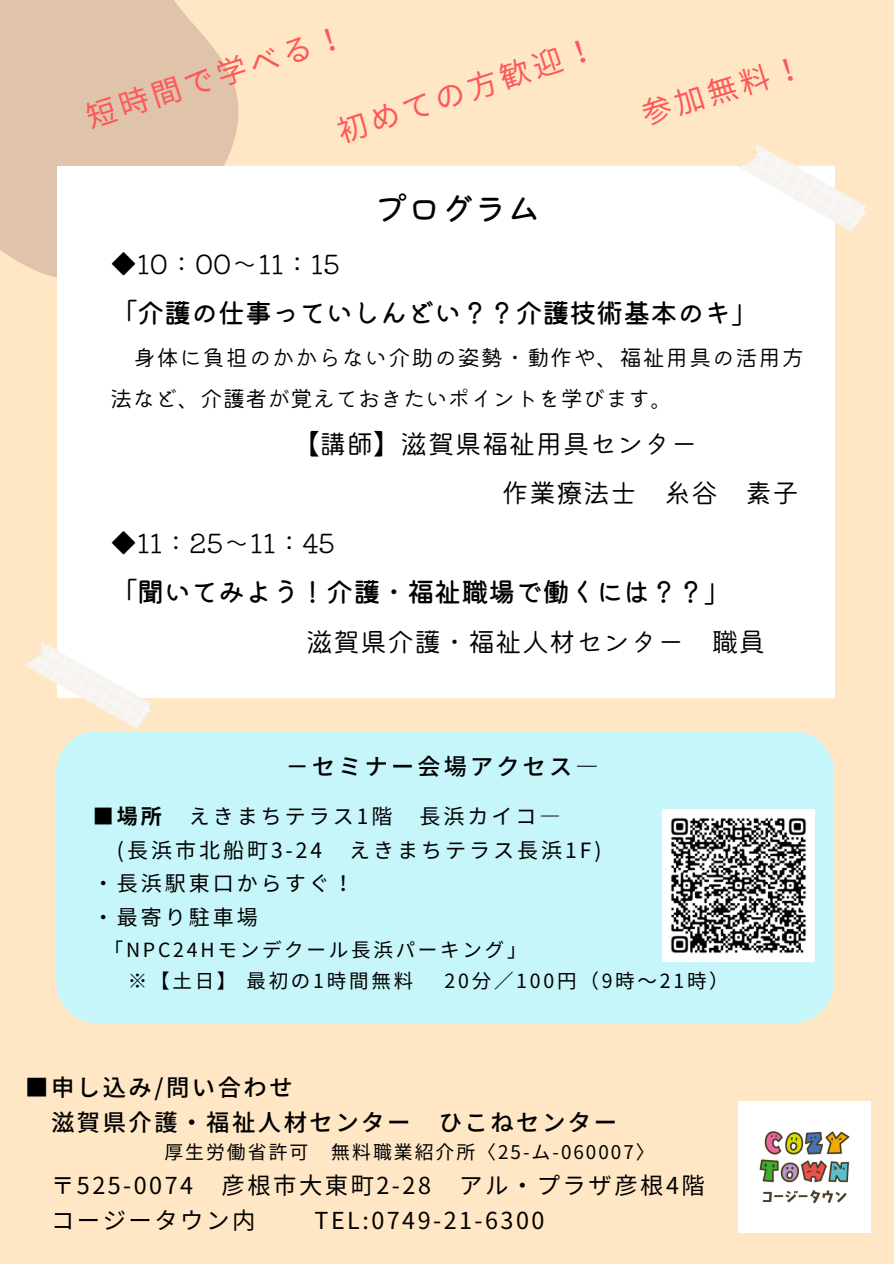
<style>
.page{position:relative;width:894px;height:1264px;background:#fff}
.page>*{position:absolute;margin:0;border:0;box-sizing:border-box;transform-origin:0 0}
.t1{font:33px "Mamelon 5 Hi Regular";color:#000}
.t2{font:30px "Noto Sans JP";color:#ff5757}
.t3{font:27px/49.5px "Mamelon 5 Hi Regular";color:#000}
.t4{font:27px/49.5px "Mamelon 3 Hi Regular";color:#000}
.t5{font:23.4px/34.8px "Noto Sans JP";letter-spacing:.105em;color:#000}
.t6{font:500 23.4px/34.8px "Noto Sans JP";letter-spacing:.105em;color:#000}
.t7{font:500 23.1px "Noto Sans JP";letter-spacing:.14em;color:#000}
.t8{font:22.5px/40.5px "Mamelon 3 Hi Regular";letter-spacing:.015em;color:#000}
.t9{font:21px "Noto Sans JP";letter-spacing:.14em;color:#000}
.t10{font:700 21px "Noto Sans JP";color:#000}
.t11{font:19.5px "Noto Sans JP";letter-spacing:.14em;color:#000}
.t12{font:18.9px "Noto Sans JP";letter-spacing:.105em;color:#000}
.s1{font-family:"Mamelon 3 Hi Regular"}
</style>
<div class="page">
<div style="left:0;top:0;width:893px;height:1263px;background:#ffe7c6"></div>
<svg style="left:0;top:0;width:239px;height:281px;background:#e2c6ad"></svg>
<div style="left:58px;top:166px;width:776px;height:532px;background:#fff"></div>
<img style="left:739px;top:144px;width:128px;height:90px">
<img style="left:23px;top:639px;width:129px;height:90px">
<div style="left:56px;top:731px;width:777px;height:292px;background:#c6f6fa"></div>
<img style="left:738px;top:1101px;width:131px;height:131px">
<img style="left:662px;top:809px;width:152px;height:152px">
<p class="t2" style="left:80px;top:95px;width:271px;rotate:-18deg">短時間で学べる！</p>
<p class="t2" style="left:330px;top:109px;width:271px;rotate:-18deg">初めての方歓迎！</p>
<p class="t2" style="left:635px;top:92px;width:168px;rotate:-17deg">参加無料！</p>
<p class="t1" style="left:374px;top:192px;width:166px">プログラム</p>
<p class="t3" style="left:110px;top:239px;width:649px"><span class="s1">◆10：00～11：15<br></span>「介護の仕事っていしんどい？？介護技術基本のキ」</p>
<p class="t8" style="left:110px;top:337px;width:691px;text-indent:23px">身体に負担のかからない介助の姿勢・動作や、福祉用具の活用方法など、介護者が覚えておきたいポイントを学びます。</p>
<p class="t4" style="left:502px;top:419px;width:294px;text-indent:-209px">【講師】滋賀県福祉用具センター<br>作業療法士 糸谷 素子</p>
<p class="t4" style="left:110px;top:518px;width:226px">◆11：25～11：45</p>
<p class="t3" style="left:110px;top:567px;width:622px">「聞いてみよう！介護・福祉職場で働くには？？」</p>
<p class="t4" style="left:306px;top:617px;width:460px">滋賀県介護・福祉人材センター 職員</p>
<p class="t7" style="left:286px;top:748px;width:314px">－セミナー会場アクセス―</p>
<p class="t10" style="left:93px;top:799px;width:70px">■場所</p>
<p class="t9" style="left:189px;top:799px;width:205px">えきまちテラス1階</p>
<p class="t9" style="left:419px;top:799px;width:142px">長浜カイコ―</p>
<h1 class="t9" style="left:117px;top:833px;width:207px">(長浜市北船町3-24</h1>
<h1 class="t9" style="left:349px;top:833px;width:254px">えきまちテラス長浜1F)</h1>
<h1 class="t9" style="left:93px;top:867px;width:262px">・長浜駅東口からすぐ！</h1>
<h1 class="t9" style="left:93px;top:900px;width:166px">・最寄り駐車場</h1>
<p class="t11" style="left:104px;top:934px;width:424px">「NPC24Hモンデクール長浜パーキング」</p>
<h4 class="t11" style="left:128px;top:965px;width:287px">※【土日】最初の1時間無料</h4>
<h4 class="t11" style="left:444px;top:965px;width:286px">20分／100円（9時～21時）</h4>
<p class="t6" style="left:51px;top:1068px;width:567px;text-indent:-26px">■申し込み/問い合わせ<br>滋賀県介護・福祉人材センター ひこねセンター</p>
<p class="t12" style="left:164px;top:1137px;width:479px">厚生労働省許可 無料職業紹介所〈25-ム-060007〉</p>
<p class="t5" style="left:51px;top:1166px;width:655px">〒525-0074 彦根市大東町2-28 アル・プラザ彦根4階コージータウン内</p>
<p class="t5" style="left:314px;top:1201px;width:231px">TEL:0749-21-6300</p>
</div>
